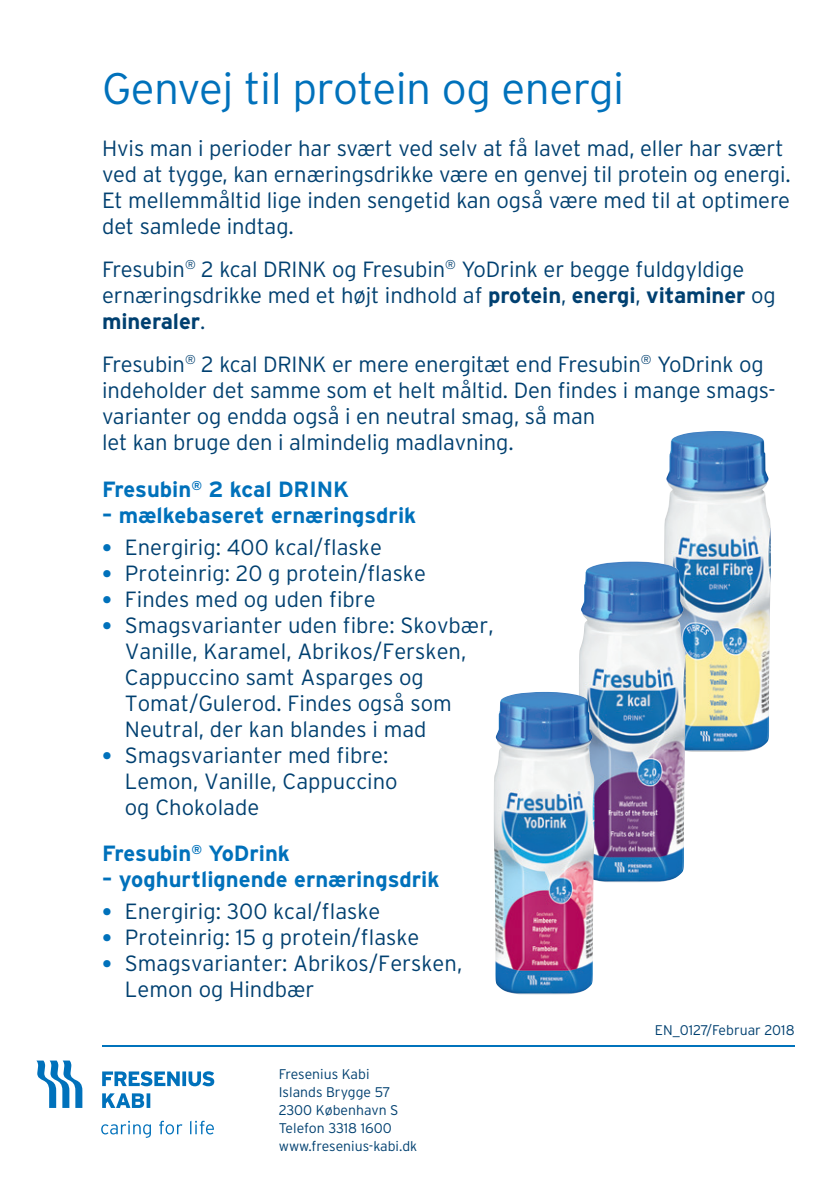
<style>
.page{position:relative;width:840px;height:1191px;background:#fff}
.page>*{position:absolute;margin:0;border:0;box-sizing:border-box;transform-origin:0 0}
.t1{font:300 44px "Interstate";letter-spacing:-.01em;color:#0071bb}
.t2{font:300 22px/26px "Interstate";letter-spacing:-.005em;color:#004070}
.t3{font:700 22px "Interstate";color:#0071bb}
.t4{font:300 14px/18px "Interstate";color:#004070}
.s1{font-weight:700}
.s2{font-weight:700;font-size:20px;color:#0071bb}
</style>
<div class="page">
<hr style="left:102px;top:1045px;width:692px;height:1px;background:#0073bc">
<svg style="left:36px;top:1060px;width:46px;height:48px"></svg>
<svg style="left:102px;top:1093px;width:48px;height:15px"></svg>
<svg style="left:102px;top:1071px;width:112px;height:15px"></svg>
<svg style="left:101px;top:1120px;width:113px;height:17px"></svg>
<img style="left:664px;top:431px;width:106px;height:321px">
<img style="left:579px;top:561px;width:106px;height:321px">
<img style="left:494px;top:692px;width:100px;height:302px">
<h1 class="t1" style="left:102px;top:63px;width:523px">Genvej til protein og energi</h1>
<p class="t2" style="left:102px;top:135px;width:689px">Hvis man i perioder har svært ved selv at få lavet mad, eller har svært ved at tygge, kan ernæringsdrikke være en genvej til protein og energi.<br>Et mellemmåltid lige inden sengetid kan også være med til at optimere det samlede indtag.</p>
<p class="t2" style="left:102px;top:256px;width:674px">Fresubin<sup>®</sup> 2 kcal DRINK og Fresubin<sup>®</sup> YoDrink er begge fuldgyldige ernæringsdrikke med et højt indhold af <span class="s1">protein</span>, <span class="s1">energi</span>, <span class="s1">vitaminer</span> og <span class="s1">mineraler</span>.</p>
<p class="t2" style="left:102px;top:351px;width:674px">Fresubin<sup>®</sup> 2 kcal DRINK er mere energitæt end Fresubin<sup>®</sup> YoDrink og indeholder det samme som et helt måltid. Den findes i mange smags&shy;varianter og endda også i en neutral smag, så man<br>let kan bruge den i almindelig madlavning.</p>
<p class="t3" style="left:102px;top:477px;width:248px">Fresubin<sup>®</sup> 2 kcal DRINK</p>
<p class="t3" style="left:102px;top:503px;width:315px">– mælkebaseret ernæringsdrik</p>
<p class="t2" style="left:102px;top:534px;width:281px"><span class="s2">•</span> Energirig: 400 kcal/flaske</p>
<p class="t2" style="left:102px;top:560px;width:325px"><span class="s2">•</span> Proteinrig: 20 g protein/flaske</p>
<p class="t2" style="left:102px;top:586px;width:275px"><span class="s2">•</span> Findes med og uden fibre</p>
<p class="t2" style="left:125px;top:612px;width:370px;text-indent:-23px"><span class="s2">•</span> Smagsvarianter uden fibre: Skovbær, Vanille, Karamel, Abrikos/Fersken, Cappuccino samt Asparges og Tomat/Gulerod. Findes også som Neutral, der kan blandes i mad</p>
<p class="t2" style="left:125px;top:742px;width:274px;text-indent:-23px"><span class="s2">•</span> Smagsvarianter med fibre:<br>Lemon, Vanille, Cappuccino og Chokolade</p>
<p class="t3" style="left:102px;top:841px;width:189px">Fresubin<sup>®</sup> YoDrink</p>
<p class="t3" style="left:102px;top:867px;width:338px">– yoghurtlignende ernæringsdrik</p>
<p class="t2" style="left:102px;top:898px;width:280px"><span class="s2">•</span> Energirig: 300 kcal/flaske</p>
<p class="t2" style="left:102px;top:924px;width:319px"><span class="s2">•</span> Proteinrig: 15 g protein/flaske</p>
<p class="t2" style="left:125px;top:950px;width:339px;text-indent:-23px"><span class="s2">•</span> Smagsvarianter: Abrikos/Fersken,<br>Lemon og Hindbær</p>
<p class="t4" style="left:279px;top:1064px;width:140px">Fresenius Kabi<br>Islands Brygge 57<br>2300 København S<br>Telefon 3318 1600 www.fresenius-kabi.dk</p>
<p class="t4" style="left:654px;top:1021px;width:141px">EN_0127/Februar 2018</p>
</div>
